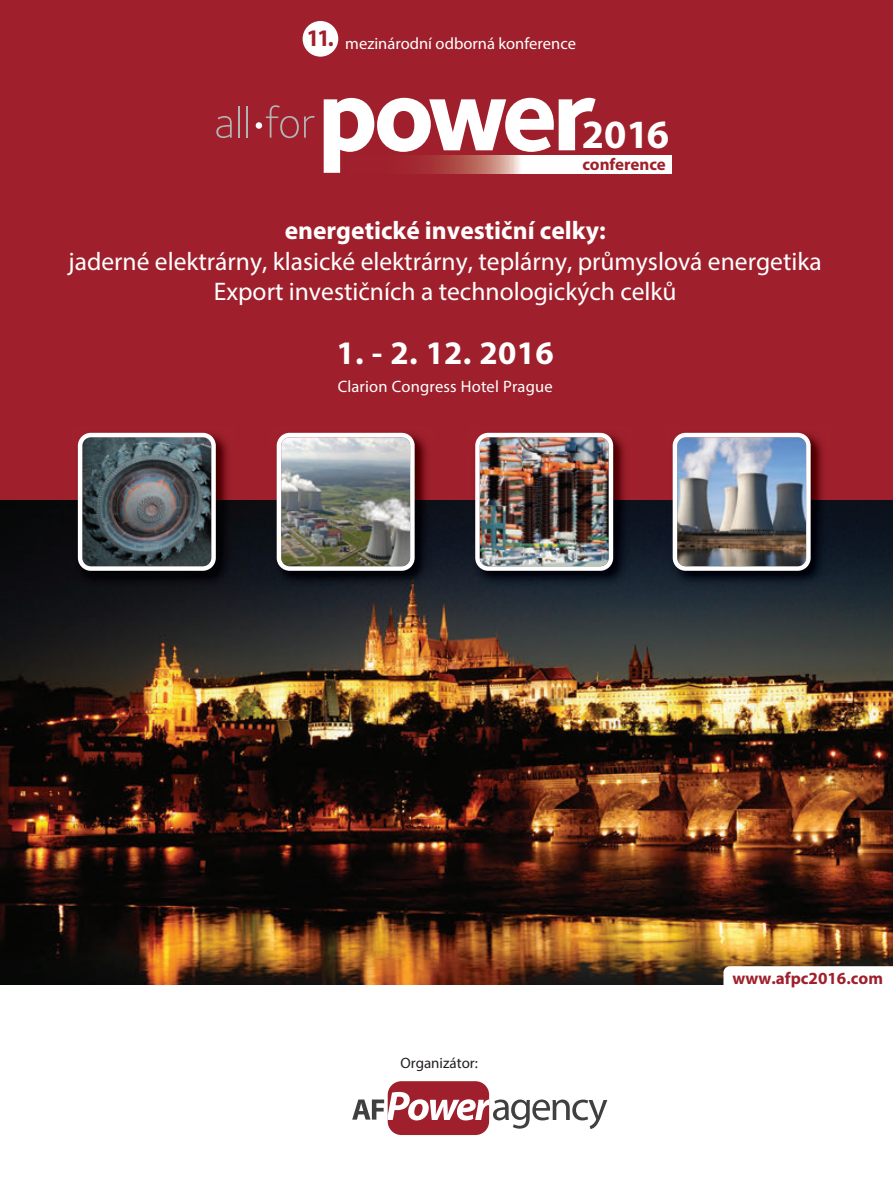
<style>
.page{position:relative;width:893px;height:1191px;background:#fff}
.page>*{position:absolute;margin:0;border:0;box-sizing:border-box;transform-origin:0 0}
.t1{font:700 40.2px "Myriad Pro";color:#fff}
.t2{font:700 33px "Myriad Pro";letter-spacing:.01em;color:#fff}
.t3{font:25.5px/30.6px "Myriad Pro";color:#fff;text-align:center}
.t4{font:700 25.5px "Myriad Pro";color:#fff}
.t5{font:700 semi-condensed 23.85px "Myriad Pro";color:#9f202c}
.t6{font:700 17.1px "Myriad Pro";color:#9f202c}
.t7{font:700 16.95px "Myriad Pro";color:#9f202c}
.t8{font:16.5px "Myriad Pro";color:#fff}
.t9{font:15px "Myriad Pro";color:#231f20}
</style>
<div class="page">
<div style="left:0;top:0;width:893px;height:608px;background:#9f202c"></div>
<img style="left:0;top:500px;width:893px;height:484px">
<img style="left:71px;top:432px;width:164px;height:158px">
<svg style="left:78px;top:433px;width:138px;height:138px;background:#60696d"></svg>
<svg style="left:216px;top:116px;width:16px;height:22px"></svg>
<hr style="left:238px;top:106px;width:2px;height:32px;background:#b3b3b3">
<hr style="left:246px;top:106px;width:2px;height:32px;background:#b3b3b3">
<svg style="left:266px;top:105px;width:49px;height:33px"></svg>
<div style="left:256px;top:122px;width:6px;height:7px;background:#fff;border-radius:50%"></div>
<svg style="left:324px;top:98px;width:271px;height:75px"></svg>
<svg style="left:346px;top:156px;width:326px;height:17px"></svg>
<img style="left:270px;top:432px;width:164px;height:158px">
<img style="left:277px;top:433px;width:138px;height:138px">
<img style="left:469px;top:432px;width:163px;height:158px">
<img style="left:475px;top:433px;width:138px;height:138px">
<img style="left:666px;top:432px;width:164px;height:158px">
<img style="left:673px;top:433px;width:138px;height:138px">
<div style="left:388px;top:1081px;width:101px;height:54px;background:#9f202c;border-radius:14px"></div>
<svg style="left:352px;top:1092px;width:255px;height:37px"></svg>
<svg style="left:723px;top:966px;width:170px;height:19px"></svg>
<div style="left:303px;top:21px;width:35px;height:36px;background:#fff;border-radius:50%"></div>
<p class="t5" style="left:307px;top:24px;width:29px">11.</p>
<p class="t8" style="left:345px;top:37px;width:232px">mezinárodní odborná konference</p>
<h1 class="t1" style="left:582px;top:119px;width:89px">2016</h1>
<p class="t7" style="left:582px;top:158px;width:85px">conference</p>
<p class="t4" style="left:285px;top:221px;width:322px">energetické investiční celky:</p>
<p class="t3" style="left:69px;top:248px;width:754px">jaderné elektrárny, klasické elektrárny, teplárny, průmyslová energetika<br>Export investičních a technologických celků</p>
<p class="t2" style="left:337px;top:341px;width:219px">1. - 2. 12. 2016</p>
<p class="t8" style="left:338px;top:380px;width:216px">Clarion Congress Hotel Prague</p>
<p class="t9" style="left:400px;top:1057px;width:79px">Organizátor:</p>
<p class="t6" style="left:733px;top:972px;width:152px">www.afpc2016.com</p>
</div>
